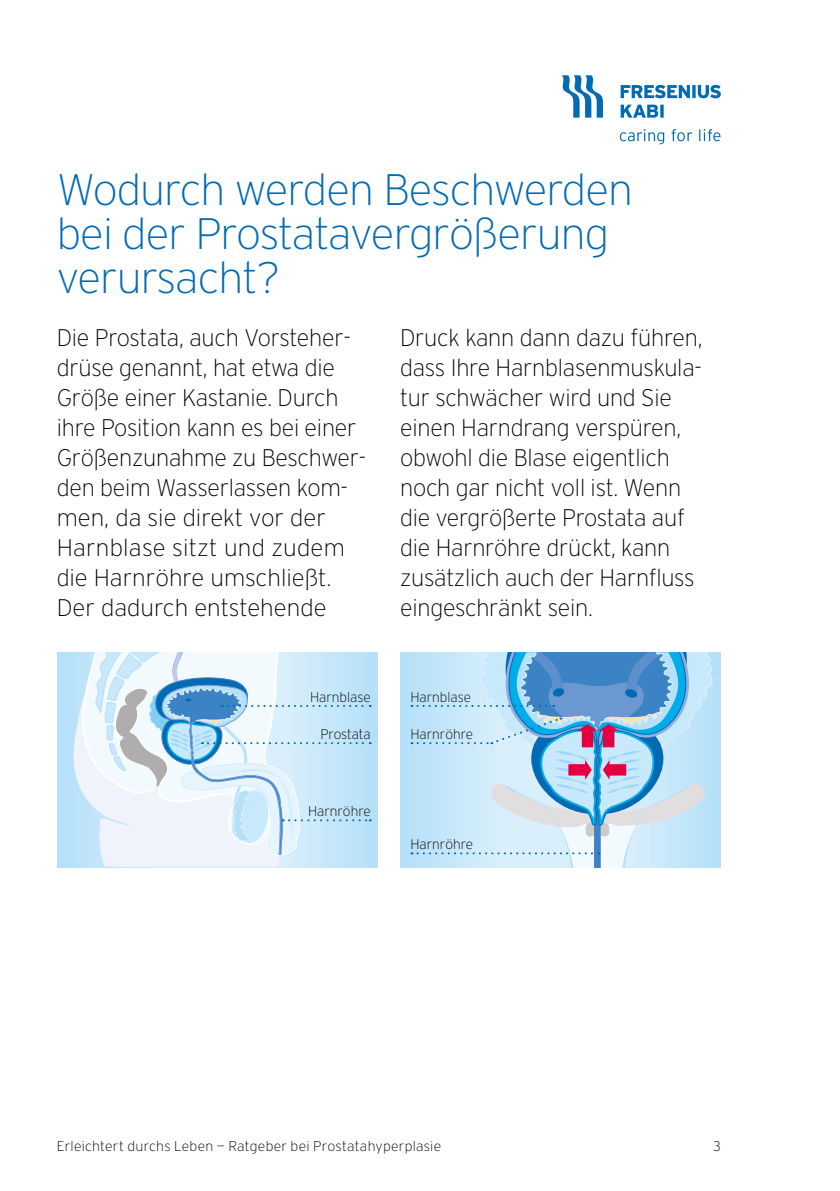
<style>
.page{position:relative;width:840px;height:1191px;background:#fff}
.page>*{position:absolute;margin:0;border:0;box-sizing:border-box;transform-origin:0 0}
.t1{font:200 44px/44px "Interstate";letter-spacing:-.02em;color:#006ab4}
.t2{font:200 24px/30px "Interstate";letter-spacing:-.01em;color:#000}
.t3{font:200 14px "Interstate";color:#000}
</style>
<div class="page">
<svg style="left:562px;top:75px;width:40px;height:43px"></svg>
<svg style="left:620px;top:105px;width:43px;height:13px"></svg>
<svg style="left:620px;top:85px;width:100px;height:13px"></svg>
<svg style="left:619px;top:129px;width:101px;height:15px"></svg>
<div style="left:57px;top:652px;width:320px;height:215px;background:#b4e0f9"></div>
<svg style="left:73px;top:703px;width:9px;height:89px"></svg>
<svg style="left:82px;top:652px;width:288px;height:215px"></svg>
<div style="left:400px;top:652px;width:320px;height:215px;background:#b4e0f9"></div>
<svg style="left:411px;top:652px;width:301px;height:215px"></svg>
<h1 class="t1" style="left:57px;top:167px;width:577px">Wodurch werden Beschwerden bei der Prostatavergrößerung verursacht?</h1>
<p class="t2" style="left:57px;top:322px;width:311px">Die Prostata, auch Vorsteher&shy;drüse genannt, hat etwa die<br>Größe einer Kastanie. Durch ihre Position kann es bei einer<br>Größenzunahme zu Beschwer&shy;den beim Wasserlassen kom&shy;men, da sie direkt vor der<br>Harnblase sitzt und zudem die Harnröhre umschließt.<br>Der dadurch entstehende</p>
<p class="t2" style="left:400px;top:322px;width:304px">Druck kann dann dazu führen, dass Ihre Harnblasenmuskula&shy;tur schwächer wird und Sie einen Harndrang verspüren, obwohl die Blase eigentlich noch gar nicht voll ist. Wenn die vergrößerte Prostata auf die Harnröhre drückt, kann zusätzlich auch der Harnfluss eingeschränkt sein.</p>
<p class="t3" style="left:310px;top:689px;width:62px">Harnblase</p>
<p class="t3" style="left:320px;top:726px;width:52px">Prostata</p>
<p class="t3" style="left:308px;top:803px;width:64px">Harnröhre</p>
<p class="t3" style="left:410px;top:689px;width:62px">Harnblase</p>
<p class="t3" style="left:410px;top:726px;width:64px">Harnröhre</p>
<p class="t3" style="left:410px;top:836px;width:64px">Harnröhre</p>
<p class="t3" style="left:57px;top:1138px;width:386px">Erleichtert durchs Leben — Ratgeber bei Prostatahyperplasie</p>
<p class="t3" style="left:712px;top:1138px;width:9px">3</p>
</div>
